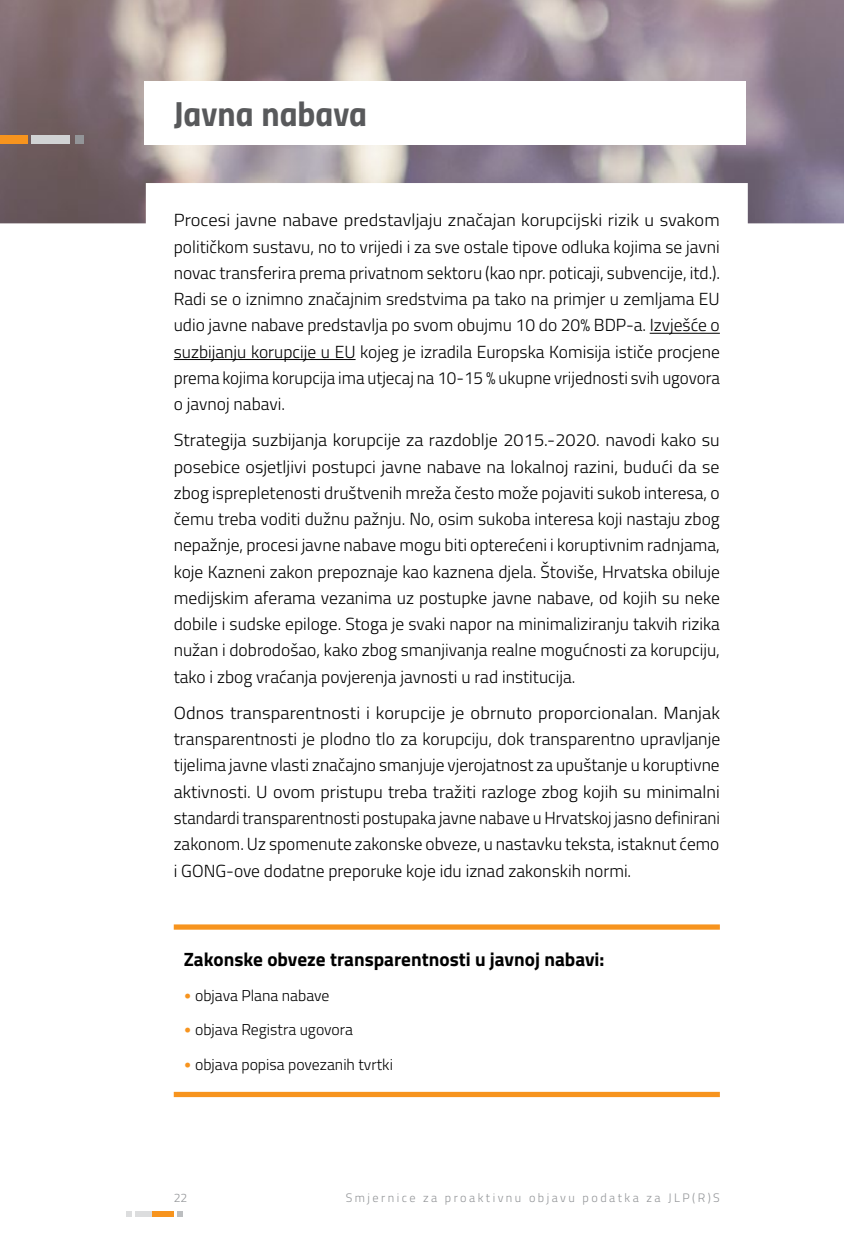
<style>
.page{position:relative;width:844px;height:1241px;background:#fff}
.page>*{position:absolute;margin:0;border:0;box-sizing:border-box;transform-origin:0 0}
.t1{font:35px "Titillium Bold Upright";color:#58595b}
.t2{font:700 19.25px "Titillium";color:#000}
.t3{font:300 17.5px/26.2px "Titillium";color:#000;text-align:justify;scale:1.05 1}
.t4{font:300 17.5px/26.2px "Titillium";color:#000;text-align:justify;scale:1.04 1}
.t5{font:300 15.75px "Titillium";color:#000}
.t6{font:300 12.25px "Titillium";letter-spacing:.2em;color:#939598}
.s1{font-family:"Calibri";font-weight:400;color:#f7941e}
</style>
<div class="page">
<div style="left:151px;top:1210px;width:23px;height:6px;background:#f7941e"></div>
<div style="left:135px;top:1210px;width:16px;height:6px;background:#dcddde"></div>
<svg style="left:126px;top:1211px;width:5px;height:5px"></svg>
<svg style="left:177px;top:1211px;width:6px;height:5px"></svg>
<img style="left:0;top:0;width:843px;height:223px">
<div style="left:32px;top:135px;width:38px;height:9px;background:#d1d3d4"></div>
<div style="left:75px;top:135px;width:9px;height:9px;background:#939598"></div>
<div style="left:0;top:135px;width:27px;height:9px;background:#f7941e"></div>
<div style="left:144px;top:81px;width:601px;height:63px;background:#fff"></div>
<hr style="left:649px;top:333px;width:70px;height:1px;background:#000">
<hr style="left:174px;top:359px;width:181px;height:1px;background:#000">
<div style="left:174px;top:924px;width:545px;height:5px;background:#f7941e"></div>
<div style="left:174px;top:1091px;width:545px;height:5px;background:#f7941e"></div>
<h1 class="t1" style="left:174px;top:86px;width:195px">Javna nabava</h1>
<p class="t3" style="left:174px;top:206px;width:522px">Procesi javne nabave predstavljaju značajan korupcijski rizik u svakom političkom sustavu, no to vrijedi i za sve ostale tipove odluka kojima se javni novac transferira prema privatnom sektoru (kao npr. poticaji, subvencije, itd.).<br>Radi se o iznimno značajnim sredstvima pa tako na primjer u zemljama EU udio javne nabave predstavlja po svom obujmu 10 do 20% BDP-a. Izvješće o suzbijanju korupcije u EU kojeg je izradila Europska Komisija ističe procjene prema kojima korupcija ima utjecaj na 10-15 % ukupne vrijednosti svih ugovora o javnoj nabavi.</p>
<p class="t4" style="left:174px;top:426px;width:526px">Strategija suzbijanja korupcije za razdoblje 2015.-2020. navodi kako su posebice osjetljivi postupci javne nabave na lokalnoj razini, budući da se zbog isprepletenosti društvenih mreža često može pojaviti sukob interesa, o čemu treba voditi dužnu pažnju. No, osim sukoba interesa koji nastaju zbog nepažnje, procesi javne nabave mogu biti opterećeni i koruptivnim radnjama, koje Kazneni zakon prepoznaje kao kaznena djela. Štoviše, Hrvatska obiluje medijskim aferama vezanima uz postupke javne nabave, od kojih su neke dobile i sudske epiloge. Stoga je svaki napor na minimaliziranju takvih rizika nužan i dobrodošao, kako zbog smanjivanja realne mogućnosti za korupciju, tako i zbog vraćanja povjerenja javnosti u rad institucija.</p>
<p class="t3" style="left:174px;top:698px;width:522px">Odnos transparentnosti i korupcije je obrnuto proporcionalan. Manjak transparentnosti je plodno tlo za korupciju, dok transparentno upravljanje tijelima javne vlasti značajno smanjuje vjerojatnost za upuštanje u koruptivne aktivnosti. U ovom pristupu treba tražiti razloge zbog kojih su minimalni standardi transparentnosti postupaka javne nabave u Hrvatskoj jasno definirani zakonom. Uz spomenute zakonske obveze, u nastavku teksta, istaknut ćemo i GONG-ove dodatne preporuke koje idu iznad zakonskih normi.</p>
<p class="t2" style="left:184px;top:944px;width:422px">Zakonske obveze transparentnosti u javnoj nabavi:</p>
<p class="t5" style="left:184px;top:983px;width:147px"><span class="s1">•</span> objava Plana nabave</p>
<p class="t5" style="left:184px;top:1018px;width:171px"><span class="s1">•</span> objava Registra ugovora</p>
<p class="t5" style="left:184px;top:1052px;width:211px"><span class="s1">•</span> objava popisa povezanih tvrtki</p>
<p class="t6" style="left:174px;top:1188px;width:15px">22</p>
<p class="t6" style="left:345px;top:1188px;width:375px">Smjernice za proaktivnu objavu podatka za JLP(R)S</p>
</div>
